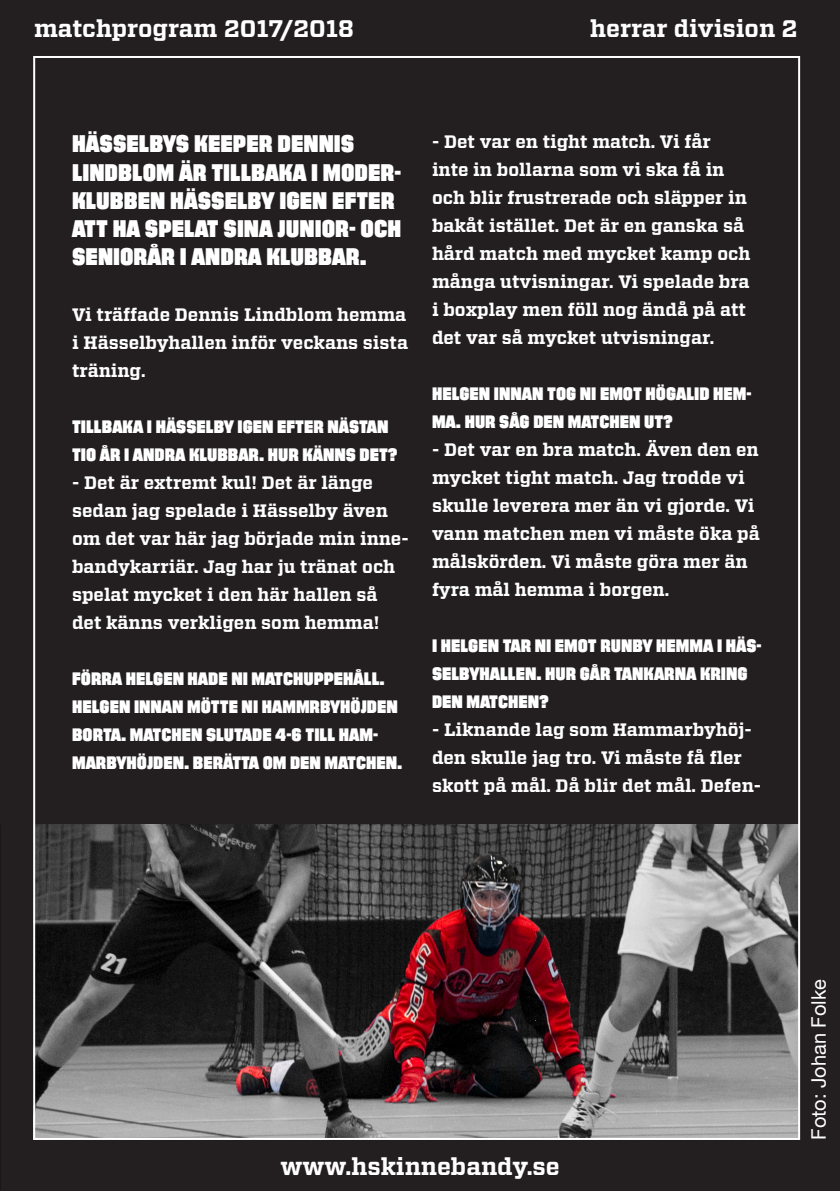
<style>
.page{position:relative;width:840px;height:1191px;background:#fff}
.page>*{position:absolute;margin:0;border:0;box-sizing:border-box;transform-origin:0 0}
.t1{font:24px/28px "Filmotype Gem";color:#fff}
.t2{font:700 24px "Vitesse";color:#fff}
.t3{font:20px "Helvetica Neue";color:#fff}
.t4{font:700 18px/28px "Vitesse";color:#fff}
.t5{font:18px/28px "Filmotype Gem";color:#fff}
</style>
<div class="page">
<div style="left:0;top:0;width:839px;height:1191px;background:#231f20"></div>
<img style="left:36px;top:824px;width:760px;height:313px">
<h1 class="t2" style="left:34px;top:12px;width:321px">matchprogram 2017/2018</h1>
<h1 class="t2" style="left:590px;top:12px;width:209px">herrar division 2</h1>
<h1 class="t1" style="left:72px;top:130px;width:330px">HÄSSELBYS KEEPER DENNIS<br>LINDBLOM ÄR TILLBAKA I MODER-<br>KLUBBEN HÄSSELBY IGEN EFTER<br>ATT HA SPELAT SINA JUNIOR- OCH<br>SENIORÅR I ANDRA KLUBBAR.</h1>
<p class="t4" style="left:72px;top:300px;width:337px;text-align:justify">Vi träffade Dennis Lindblom hemma i Hässelbyhallen inför veckans sista träning.</p>
<p class="t5" style="left:72px;top:412px;width:327px">TILLBAKA I HÄSSELBY IGEN EFTER NÄSTAN<br>TIO ÅR I ANDRA KLUBBAR. HUR KÄNNS DET?</p>
<p class="t4" style="left:72px;top:468px;width:338px">- Det är extremt kul! Det är länge sedan jag spelade i Hässelby även om det var här jag började min inne&shy;bandykarriär. Jag har ju tränat och spelat mycket i den här hallen så det känns verkligen som hemma!</p>
<p class="t5" style="left:72px;top:664px;width:332px">FÖRRA HELGEN HADE NI MATCHUPPEHÅLL.<br>HELGEN INNAN MÖTTE NI HAMMRBYHÖJDEN BORTA. MATCHEN SLUTADE 4-6 TILL HAM-MARBYHÖJDEN. BERÄTTA OM DEN MATCHEN.</p>
<p class="t4" style="left:432px;top:128px;width:319px">- Det var en tight match. Vi får inte in bollarna som vi ska få in och blir frustrerade och släpper in bakåt istället. Det är en ganska så hård match med mycket kamp och många utvisningar. Vi spelade bra i boxplay men föll nog ändå på att det var så mycket utvisningar.</p>
<p class="t5" style="left:432px;top:379px;width:321px">HELGEN INNAN TOG NI EMOT HÖGALID HEM-<br>MA. HUR SÅG DEN MATCHEN UT?</p>
<p class="t4" style="left:432px;top:436px;width:329px">- Det var en bra match. Även den en mycket tight match. Jag trodde vi skulle leverera mer än vi gjorde. Vi vann matchen men vi måste öka på målskörden. Vi måste göra mer än fyra mål hemma i borgen.</p>
<p class="t5" style="left:432px;top:631px;width:331px">I HELGEN TAR NI EMOT RUNBY HEMMA I HÄS-<br>SELBYHALLEN. HUR GÅR TANKARNA KRING<br>DEN MATCHEN?</p>
<p class="t4" style="left:432px;top:716px;width:330px">- Liknande lag som Hammarbyhöj&shy;den skulle jag tro. Vi måste få fler skott på mål. Då blir det mål. Defen-</p>
<h1 class="t2" style="left:280px;top:1151px;width:280px">www.hskinnebandy.se</h1>
<p class="t3" style="left:803px;top:1140px;width:162px;rotate:-90deg">Foto: Johan Folke</p>
</div>
